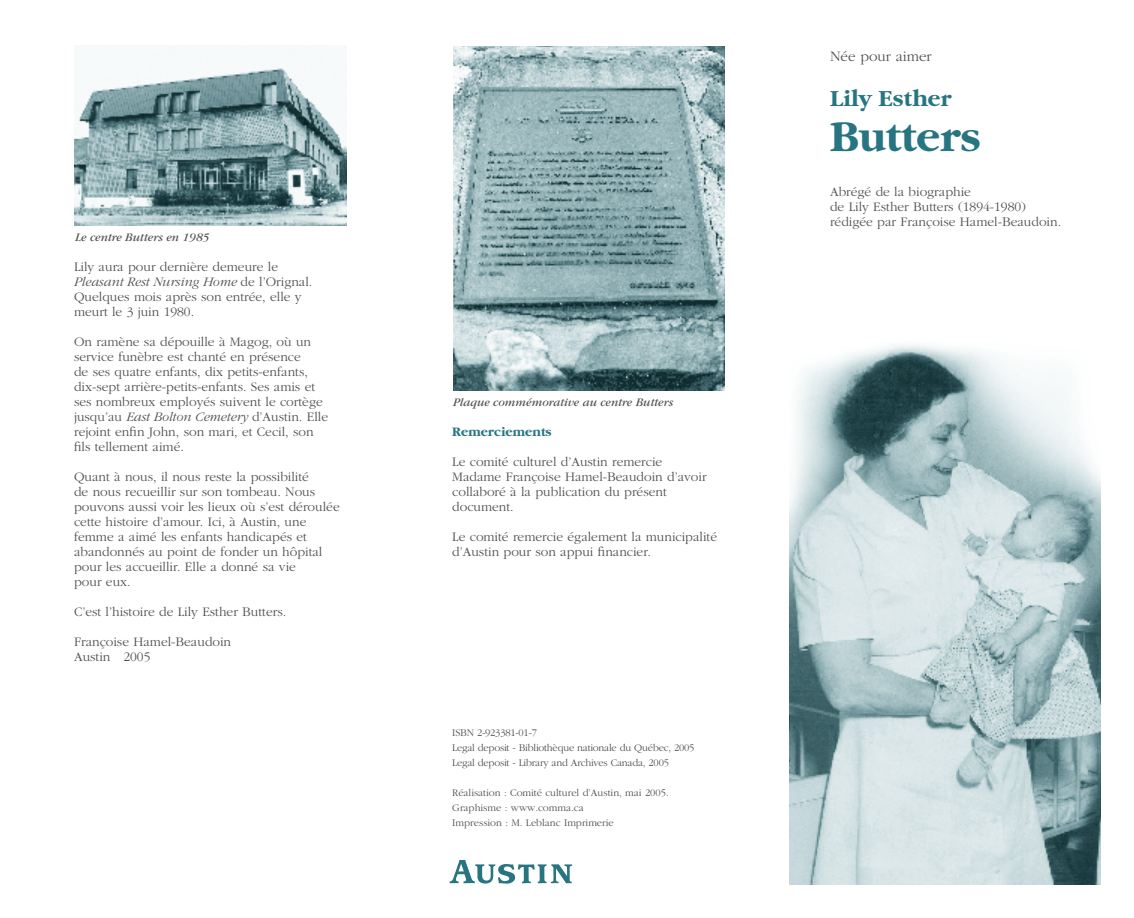
<style>
.page{position:relative;width:1134px;height:918px;background:#fff}
.page>*{position:absolute;margin:0;border:0;box-sizing:border-box;transform-origin:0 0}
.t1{font:700 45px "Garamond";color:#267581}
.t2{font:700 24px "Garamond";color:#267581}
.t3{font:300 15px "Garamond";color:#504e4d}
.t4{font:300 13.5px/15px "Garamond";color:#504e4d}
.t5{font:700 13.5px "Garamond";color:#267581}
.t6{font:italic 12px "Garamond";color:#504e4d}
.t7{font:300 10.5px/15px "Garamond";letter-spacing:-.02em;color:#504e4d}
.t8{font:300 10.5px/15px "Garamond";color:#504e4d}
.s1{font-style:italic}
</style>
<div class="page">
<img style="left:789px;top:345px;width:311px;height:540px">
<img style="left:453px;top:46px;width:272px;height:345px">
<img style="left:74px;top:68px;width:272px;height:157px">
<svg style="left:450px;top:860px;width:122px;height:24px"></svg>
<p class="t6" style="left:75px;top:231px;width:136px">Le centre Butters en 1985</p>
<p class="t4" style="left:74px;top:259px;width:240px">Lily aura pour dernière demeure le <span class="s1">Pleasant Rest Nursing Home</span> de l’Orignal.<br>Quelques mois après son entrée, elle y meurt le 3 juin 1980.</p>
<p class="t4" style="left:74px;top:334px;width:256px">On ramène sa dépouille à Magog, où un service funèbre est chanté en présence<br>de ses quatre enfants, dix petits-enfants, dix-sept arrière-petits-enfants. Ses amis et ses nombreux employés suivent le cortège jusqu’au <span class="s1">East Bolton Cemetery</span> d’Austin. Elle rejoint enfin John, son mari, et Cecil, son fils tellement aimé.</p>
<p class="t4" style="left:74px;top:469px;width:267px">Quant à nous, il nous reste la possibilité<br>de nous recueillir sur son tombeau. Nous pouvons aussi voir les lieux où s’est déroulée cette histoire d’amour. Ici, à Austin, une femme a aimé les enfants handicapés et abandonnés au point de fonder un hôpital pour les accueillir. Elle a donné sa vie<br>pour eux.</p>
<p class="t4" style="left:74px;top:604px;width:214px">C’est l’histoire de Lily Esther Butters.</p>
<p class="t4" style="left:74px;top:634px;width:159px">Françoise Hamel-Beaudoin<br>Austin 2005</p>
<p class="t6" style="left:453px;top:396px;width:222px">Plaque commémorative au centre Butters</p>
<p class="t5" style="left:452px;top:424px;width:101px">Remerciements</p>
<p class="t4" style="left:452px;top:454px;width:256px">Le comité culturel d’Austin remercie<br>Madame Françoise Hamel-Beaudoin d’avoir collaboré à la publication du présent document.</p>
<p class="t4" style="left:452px;top:529px;width:266px">Le comité remercie également la municipalité d’Austin pour son appui financier.</p>
<p class="t7" style="left:452px;top:725px;width:244px">ISBN 2-923381-01-7<br>Legal deposit - Bibliothèque nationale du Québec, 2005<br>Legal deposit - Library and Archives Canada, 2005</p>
<p class="t8" style="left:452px;top:785px;width:218px">Réalisation : Comité culturel d’Austin, mai 2005.<br>Graphisme : www.comma.ca<br>Impression : M. Leblanc Imprimerie</p>
<p class="t3" style="left:830px;top:48px;width:103px">Née pour aimer</p>
<h2 class="t2" style="left:830px;top:85px;width:123px">Lily Esther</h2>
<h1 class="t1" style="left:830px;top:113px;width:153px">Butters</h1>
<p class="t4" style="left:830px;top:184px;width:233px">Abrégé de la biographie<br>de Lily Esther Butters (1894-1980) rédigée par Françoise Hamel-Beaudoin.</p>
</div>
